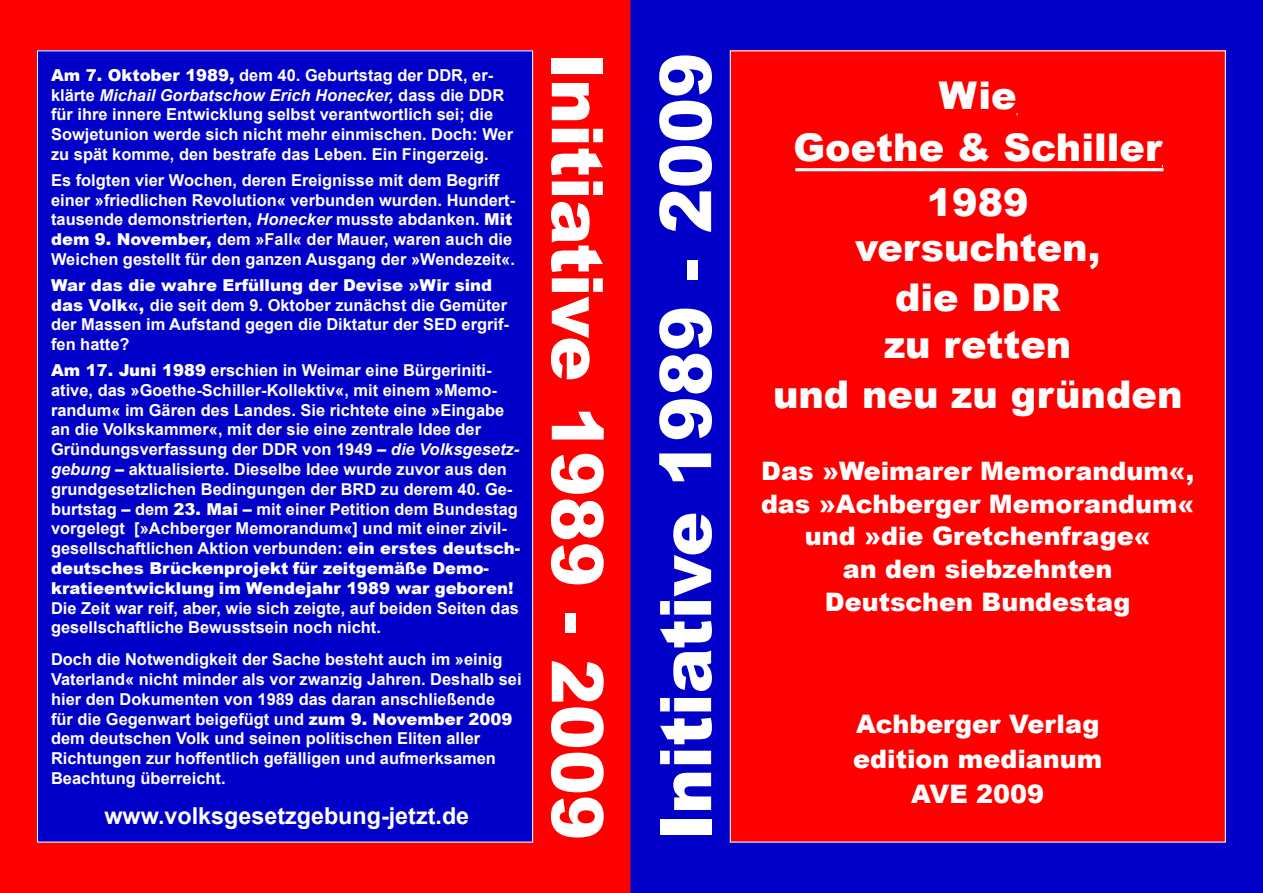
<style>
.page{position:relative;width:1263px;height:893px;background:#fff}
.page>*{position:absolute;margin:0;border:0;box-sizing:border-box;transform-origin:0 0}
.t1{font:900 71.25px "Arial";color:#fff;scale:.95 1}
.躡erschrift_4{font:900 38.25px "Arial";color:#fff}
.Überschrift_2{font:900 25.5px "Arial";color:#fff}
.Überschrift_3{font:900 25.5px "Arial";color:#fff}
.Überschrift_1{font:700 23.4px "Arial";color:#fff}
.Textkörper{font:700 16.5px/19.8px "Arial";color:#fff}
.s1{font-weight:900}
.s2{font-style:italic}
</style>
<div class="page">
<div style="left:631px;top:0;width:632px;height:893px;background:#0000c8"></div>
<div style="left:730px;top:51px;width:495px;height:791px;background:#f00"></div>
<hr style="left:795px;top:168px;width:368px;height:3px;background:#fff">
<div style="left:0;top:0;width:631px;height:893px;background:#f00"></div>
<div style="left:38px;top:51px;width:495px;height:791px;background:#0000c8"></div>
<p class="Textkörper" style="left:51px;top:66px;width:463px"><span class="s1">Am 7. Oktober 1989,</span> dem 40. Geburtstag der DDR, er&shy;klärte <span class="s2">Michail Gorbatschow Erich Honecker,</span> dass die DDR für ihre innere Entwicklung selbst verantwortlich sei; die Sowjetunion werde sich nicht mehr einmischen. Doch: Wer zu spät komme, den bestrafe das Leben. Ein Fingerzeig.</p>
<p class="Textkörper" style="left:51px;top:171px;width:466px">Es folgten vier Wochen, deren Ereignisse mit dem Begriff einer »friedlichen Revolution« verbunden wurden. Hundert&shy;tausende demonstrierten, <span class="s2">Honecker</span> musste abdanken. <span class="s1">Mit dem 9. November,</span> dem »Fall« der Mauer, waren auch die Weichen gestellt für den ganzen Ausgang der »Wendezeit«.</p>
<p class="Textkörper" style="left:51px;top:276px;width:459px"><span class="s1">War das die wahre Erfüllung der Devise »Wir sind das Volk«,</span> die seit dem 9. Oktober zunächst die Gemüter der Massen im Aufstand gegen die Diktatur der SED ergrif&shy;fen hatte?</p>
<p class="Textkörper" style="left:51px;top:361px;width:471px"><span class="s1">Am 17. Juni 1989</span> erschien in Weimar eine Bürgeriniti&shy;ative, das »Goethe-Schiller-Kollektiv«, mit einem »Memo&shy;randum« im Gären des Landes. Sie richtete eine »Eingabe an die Volkskammer«, mit der sie eine zentrale Idee der Gründungsverfassung der DDR von 1949 – <span class="s2">die Volksgesetz&shy;gebung</span> – aktualisierte. Dieselbe Idee wurde zuvor aus den grundgesetzlichen Bedingungen der BRD zu derem 40. Ge&shy;burtstag – dem <span class="s1">23. Mai</span> – mit einer Petition dem Bundestag vorgelegt [»Achberger Memorandum«] und mit einer zivil&shy;gesellschaftlichen Aktion verbunden: <span class="s1">ein erstes deutsch&shy;deutsches Brückenprojekt für zeitgemäße Demo&shy;kratieentwicklung im Wendejahr 1989 war geboren!<br></span>Die Zeit war reif, aber, wie sich zeigte, auf beiden Seiten das gesellschaftliche Bewusstsein noch nicht.</p>
<p class="Textkörper" style="left:51px;top:650px;width:472px">Doch die Notwendigkeit der Sache besteht auch im »einig Vaterland« nicht minder als vor zwanzig Jahren. Deshalb sei hier den Dokumenten von 1989 das daran anschließende<br>für die Gegenwart beigefügt und <span class="s1">zum 9. November 2009 </span>dem deutschen Volk und seinen politischen Eliten aller Richtungen zur hoffentlich gefälligen und aufmerksamen Beachtung überreicht.</p>
<p class="Überschrift_1" style="left:104px;top:800px;width:366px">www.volksgesetzgebung-jetzt.de</p>
<p class="t1" style="left:629px;top:53px;width:831px;rotate:90deg">Initiative 1989 - 2009</p>
<p class="t1" style="left:634px;top:840px;width:831px;rotate:-90deg">Initiative 1989 - 2009</p>
<p class="躡erschrift_4" style="left:939px;top:68px;width:79px">Wie</p>
<p class="躡erschrift_4" style="left:793px;top:120px;width:370px">Goethe &amp; Schiller</p>
<p class="躡erschrift_4" style="left:927px;top:175px;width:103px">1989</p>
<p class="躡erschrift_4" style="left:855px;top:219px;width:247px">versuchten,</p>
<p class="躡erschrift_4" style="left:895px;top:269px;width:167px">die DDR</p>
<p class="躡erschrift_4" style="left:884px;top:317px;width:189px">zu retten</p>
<p class="躡erschrift_4" style="left:773px;top:366px;width:411px">und neu zu gründen</p>
<p class="Überschrift_2" style="left:761px;top:452px;width:434px">Das »Weimarer Memorandum«,</p>
<p class="Überschrift_2" style="left:761px;top:485px;width:435px">das »Achberger Memorandum«</p>
<p class="Überschrift_2" style="left:805px;top:518px;width:347px">und »die Gretchenfrage«</p>
<p class="Überschrift_2" style="left:843px;top:551px;width:271px">an den siebzehnten</p>
<p class="Überschrift_2" style="left:825px;top:584px;width:307px">Deutschen Bundestag</p>
<p class="Überschrift_3" style="left:856px;top:706px;width:245px">Achberger Verlag</p>
<p class="Überschrift_3" style="left:853px;top:741px;width:250px">edition medianum</p>
<p class="Überschrift_3" style="left:911px;top:776px;width:134px">AVE 2009</p>
</div>
